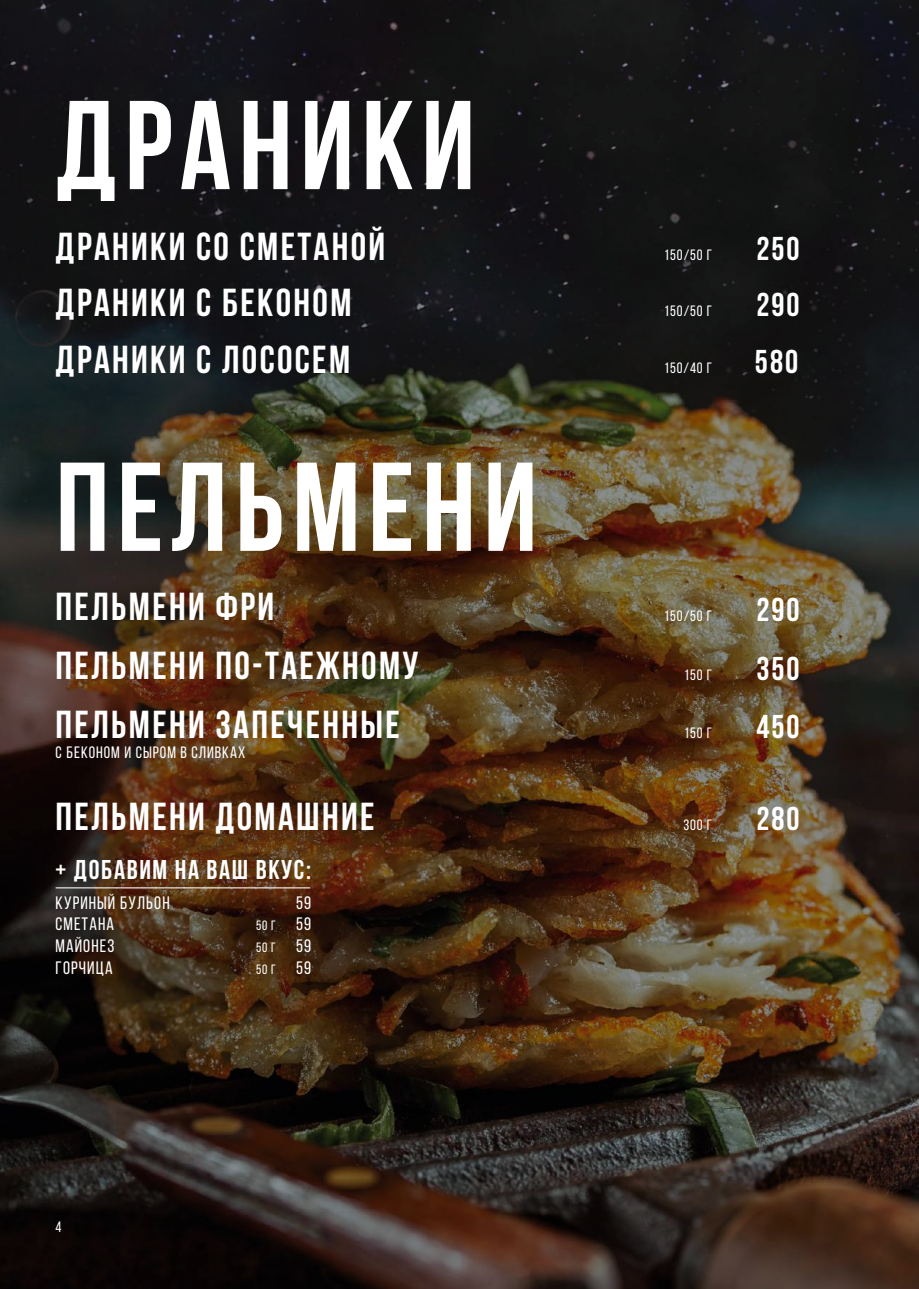
<style>
.page{position:relative;width:919px;height:1289px;background:#fff}
.page>*{position:absolute;margin:0;border:0;box-sizing:border-box;transform-origin:0 0}
.t1{font:700 126px "Bebas Neue";letter-spacing:.06em;color:#fff}
.t2{font:700 39px/56.6px "Bebas Neue";letter-spacing:.06em;color:#fff}
.t3{font:700 33px/56.4px "Bebas Neue";letter-spacing:.06em;color:#fff;text-align:justify}
.t4{font:700 27.15px "Bebas Neue";letter-spacing:.06em;color:#fff}
.t5{font:18px/21.6px "Bebas Neue";letter-spacing:.06em;color:#fff}
.t6{font:16.5px "Bebas Neue";letter-spacing:.06em;color:#fff}
.t7{font:15px "Bebas Neue";letter-spacing:.06em;color:#fff}
.t8{font:13.5px/21.6px "Bebas Neue";color:#fff;text-align:justify}
</style>
<div class="page">
<img style="left:0;top:0;width:918px;height:1288px">
<hr style="left:56px;top:887px;width:254px;height:1px;background:#fff">
<h1 class="t1" style="left:56px;top:76px;width:421px">Драники</h1>
<p class="t2" style="left:56px;top:218px;width:331px">Драники со сметаной<br>Драники с беконом<br>Драники с лососем</p>
<p class="t3" style="left:754px;top:220px;width:46px">250<br>290<br>580</p>
<p class="t7" style="left:664px;top:247px;width:49px">150/50 г</p>
<p class="t7" style="left:664px;top:303px;width:49px">150/50 г</p>
<p class="t7" style="left:664px;top:360px;width:50px">150/40 г</p>
<h1 class="t1" style="left:56px;top:438px;width:483px">пельмени</h1>
<p class="t2" style="left:56px;top:578px;width:220px">Пельмени фри</p>
<p class="t2" style="left:56px;top:637px;width:364px">Пельмени по-таежному</p>
<p class="t2" style="left:56px;top:695px;width:345px">Пельмени запеченные</p>
<p class="t6" style="left:56px;top:743px;width:191px">с беконом и сыром в сливках</p>
<p class="t2" style="left:56px;top:787px;width:320px">Пельмени домашние</p>
<p class="t4" style="left:56px;top:854px;width:257px">+ Добавим на ваш вкус:</p>
<p class="t5" style="left:56px;top:891px;width:115px">куриный бульон сметана майонез горчица</p>
<p class="t5" style="left:296px;top:891px;width:17px;text-align:justify">59<br>59<br>59<br>59</p>
<p class="t8" style="left:256px;top:914px;width:21px">50 г 50 г 50 г</p>
<p class="t7" style="left:56px;top:1218px;width:7px">4</p>
<p class="t7" style="left:664px;top:607px;width:49px">150/50 г</p>
<p class="t7" style="left:684px;top:666px;width:29px">150 г</p>
<p class="t7" style="left:684px;top:724px;width:29px">150 г</p>
<p class="t7" style="left:683px;top:816px;width:30px">300 г</p>
<p class="t3" style="left:756px;top:580px;width:45px">290</p>
<p class="t3" style="left:756px;top:639px;width:45px">350</p>
<p class="t3" style="left:756px;top:697px;width:45px">450</p>
<p class="t3" style="left:756px;top:789px;width:45px">280</p>
</div>
